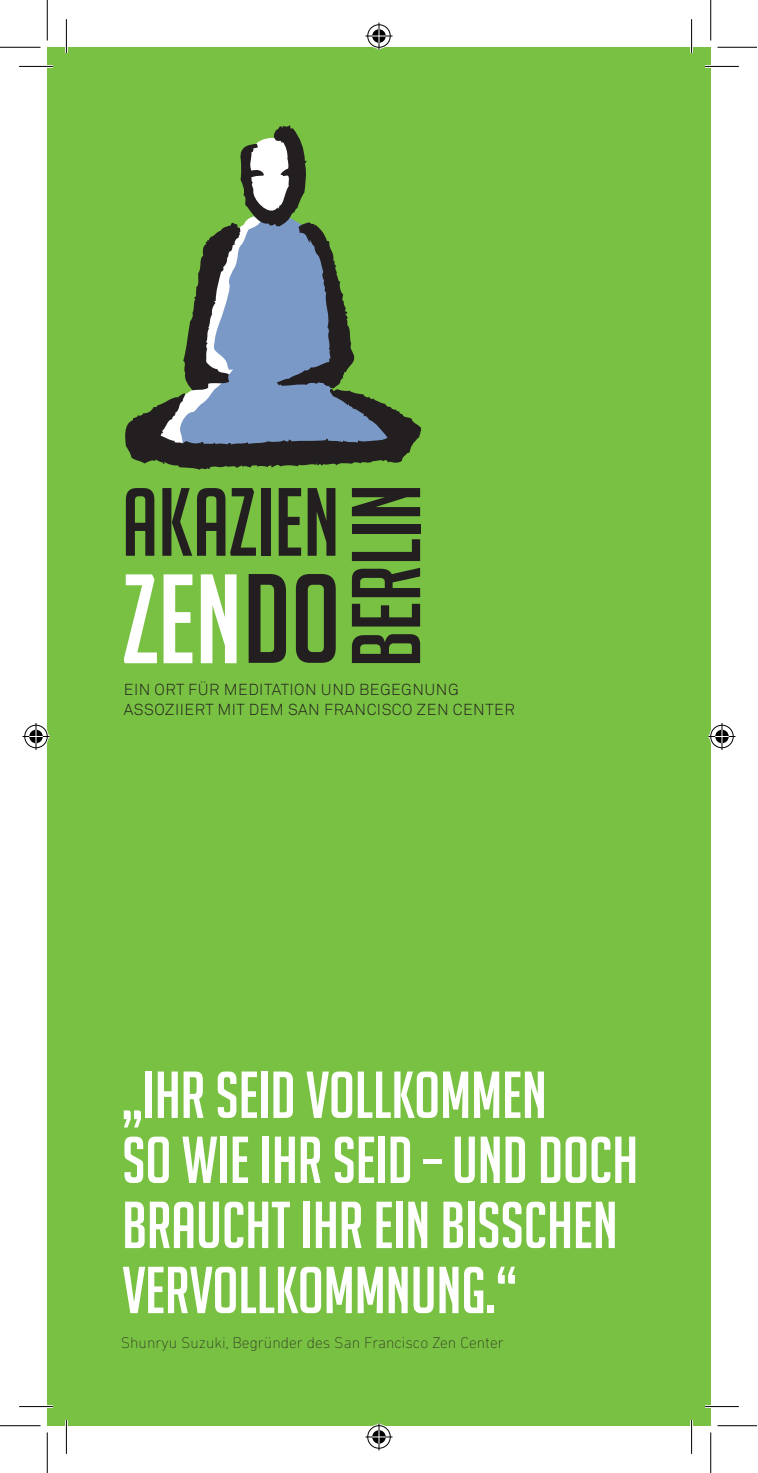
<style>
.page{position:relative;width:758px;height:1473px;background:#fff}
.page>*{position:absolute;margin:0;border:0;box-sizing:border-box;transform-origin:0 0}
.t1{font:64.58px/65px "Big Noodle Titling";color:#fff}
.t2{font:300 15.75px/20.2px "Akkurat Std";letter-spacing:.03em;color:#231f20}
.t3{font:200 15.75px "DIN Next LT Pro";color:#231f20}
</style>
<div class="page">
<div style="left:47px;top:47px;width:664px;height:1378px;background:#79c142"></div>
<svg style="left:125px;top:125px;width:296px;height:345px"></svg>
<svg style="left:124px;top:574px;width:33px;height:89px"></svg>
<svg style="left:164px;top:574px;width:28px;height:89px"></svg>
<svg style="left:201px;top:574px;width:36px;height:89px"></svg>
<svg style="left:249px;top:574px;width:37px;height:88px"></svg>
<svg style="left:296px;top:574px;width:40px;height:88px"></svg>
<svg style="left:126px;top:488px;width:28px;height:67px"></svg>
<svg style="left:162px;top:488px;width:94px;height:67px"></svg>
<div style="left:261px;top:488px;width:9px;height:67px;background:#231f20"></div>
<svg style="left:279px;top:488px;width:22px;height:67px"></svg>
<svg style="left:308px;top:488px;width:27px;height:67px"></svg>
<svg style="left:352px;top:634px;width:68px;height:29px"></svg>
<svg style="left:352px;top:603px;width:68px;height:23px"></svg>
<svg style="left:352px;top:567px;width:68px;height:30px"></svg>
<svg style="left:352px;top:539px;width:68px;height:22px"></svg>
<div style="left:352px;top:525px;width:68px;height:9px;background:#231f20"></div>
<svg style="left:352px;top:488px;width:68px;height:28px"></svg>
<hr style="left:19px;top:65px;width:34px;height:3px;background:#fff">
<hr style="left:705px;top:65px;width:34px;height:3px;background:#fff">
<hr style="left:19px;top:1404px;width:34px;height:3px;background:#fff">
<hr style="left:705px;top:1404px;width:34px;height:3px;background:#fff">
<hr style="left:65px;top:19px;width:3px;height:34px;background:#fff">
<hr style="left:65px;top:1419px;width:3px;height:34px;background:#fff">
<hr style="left:690px;top:19px;width:3px;height:34px;background:#fff">
<hr style="left:690px;top:1419px;width:3px;height:34px;background:#fff">
<hr style="left:19px;top:66px;width:34px;height:1px;background:#000">
<hr style="left:705px;top:66px;width:34px;height:1px;background:#000">
<hr style="left:19px;top:1405px;width:34px;height:1px;background:#000">
<hr style="left:705px;top:1405px;width:34px;height:1px;background:#000">
<hr style="left:66px;top:19px;width:1px;height:34px;background:#000">
<hr style="left:66px;top:1419px;width:1px;height:34px;background:#000">
<hr style="left:691px;top:19px;width:1px;height:34px;background:#000">
<hr style="left:691px;top:1419px;width:1px;height:34px;background:#000">
<hr style="left:0;top:47px;width:40px;height:1px;background:#000">
<hr style="left:717px;top:47px;width:39px;height:1px;background:#000">
<hr style="left:0;top:1425px;width:40px;height:1px;background:#000">
<hr style="left:717px;top:1425px;width:39px;height:1px;background:#000">
<hr style="left:47px;top:1px;width:1px;height:39px;background:#000">
<hr style="left:47px;top:1432px;width:1px;height:40px;background:#000">
<hr style="left:710px;top:1px;width:1px;height:39px;background:#000">
<hr style="left:710px;top:1432px;width:1px;height:40px;background:#000">
<svg style="left:365px;top:23px;width:27px;height:27px"></svg>
<svg style="left:365px;top:1423px;width:27px;height:27px"></svg>
<svg style="left:23px;top:723px;width:27px;height:27px"></svg>
<svg style="left:708px;top:723px;width:27px;height:27px"></svg>
<p class="t2" style="left:124px;top:679px;width:392px">EIN ORT FÜR MEDITATION UND BEGEGNUNG<br>ASSOZIIERT MIT DEM SAN FRANCISCO ZEN CENTER</p>
<p class="t1" style="left:122px;top:1062px;width:517px">„IHR SEID VOLLKOMMEN<br>SO WIE IHR SEID – UND DOCH<br>BRAUCHT IHR EIN BISSCHEN<br>VERVOLLKOMMNUNG.“</p>
<p class="t3" style="left:121px;top:1333px;width:385px">Shunryu Suzuki, Begründer des San Francisco Zen Center</p>
</div>
